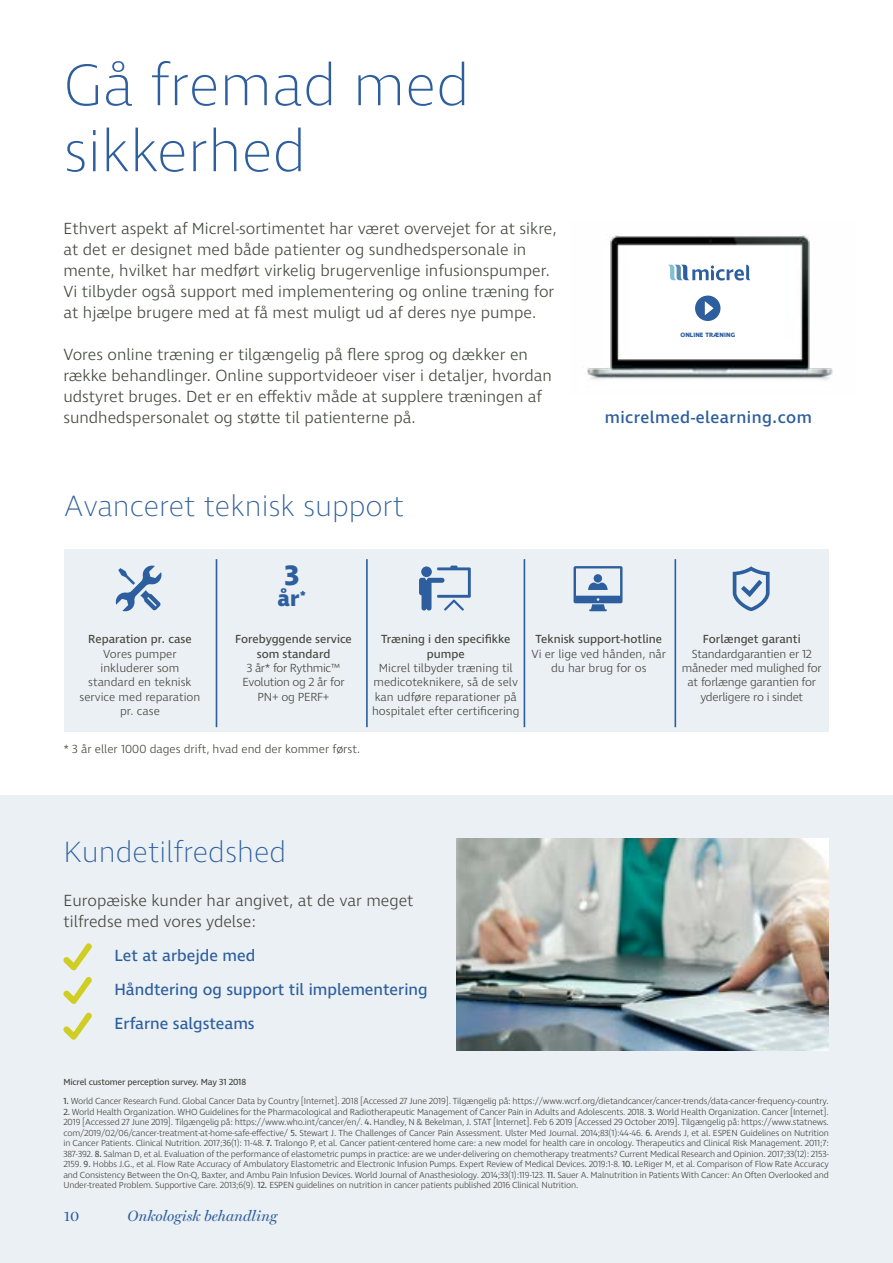
<style>
.page{position:relative;width:893px;height:1263px;background:#fff}
.page>*{position:absolute;margin:0;border:0;box-sizing:border-box;transform-origin:0 0}
.t1{font:200 60px/66px "Ingra";color:#2d5e9d}
.t2{font:200 30px "Ingra";color:#2d5e9d}
.t3{font:700 28.5px "Ingra";color:#2d5e9d}
.t4{font:700 22.5px "Ingra";color:#2d5e9d}
.t5{font:500 17.1px "Ingra";letter-spacing:.025em;color:#2d5e9d}
.t6{font:300 16.5px/21px "Ingra";color:#44473f}
.t7{font:16.5px/33.8px "Ingra";color:#2d5e9d}
.t8{font:italic 15px "Miller Display";color:#2d5e9d}
.t9{font:15px "Miller Display";color:#2d5e9d}
.t10{font:300 12px/14.4px "Ingra";color:#44473f;text-align:center}
.t11{font:12px/14.4px "Ingra";color:#44473f;text-align:center}
.t12{font:300 12px/14.4px "Ingra";letter-spacing:-.02em;color:#44473f;text-align:center}
.t13{font:300 12px/14.4px "Ingra";letter-spacing:-.03em;color:#44473f;text-align:center}
.t14{font:300 9px/10.5px "Ingra";letter-spacing:-.02em;color:#44473f;text-align:justify}
.t15{font:9px "Ingra";letter-spacing:-.02em;color:#44473f}
.t16{font:700 6.3px "Ingra";letter-spacing:.01em;color:#2d5e9d}
.s1{font-weight:400}
</style>
<div class="page">
<img style="left:587px;top:235px;width:246px;height:145px">
<div style="left:695px;top:296px;width:25px;height:25px;background:#2d5e9d;border-radius:50%"></div>
<svg style="left:705px;top:301px;width:9px;height:14px"></svg>
<svg style="left:667px;top:265px;width:83px;height:15px"></svg>
<div style="left:64px;top:549px;width:765px;height:182px;background:#eaf0f4"></div>
<div style="left:0;top:795px;width:893px;height:468px;background:#eaf0f4"></div>
<svg style="left:115px;top:565px;width:47px;height:47px"></svg>
<hr style="left:216px;top:559px;width:1px;height:168px;background:#2d5e9d">
<hr style="left:366px;top:559px;width:2px;height:168px;background:#2d5e9d">
<hr style="left:524px;top:559px;width:1px;height:168px;background:#2d5e9d">
<hr style="left:674px;top:559px;width:2px;height:168px;background:#2d5e9d">
<svg style="left:63px;top:943px;width:29px;height:27px"></svg>
<svg style="left:63px;top:1012px;width:29px;height:28px"></svg>
<svg style="left:63px;top:977px;width:29px;height:27px"></svg>
<img style="left:457px;top:839px;width:372px;height:211px">
<svg style="left:733px;top:566px;width:37px;height:45px"></svg>
<svg style="left:419px;top:566px;width:52px;height:45px"></svg>
<svg style="left:574px;top:566px;width:48px;height:45px"></svg>
<div style="left:594px;top:574px;width:8px;height:9px;background:#2d5e9d;border-radius:50%"></div>
<h1 class="t1" style="left:63px;top:55px;width:408px">Gå fremad med sikkerhed</h1>
<p class="t6" style="left:63px;top:218px;width:495px">Ethvert aspekt af Micrel-sortimentet har været overvejet for at sikre, at det er designet med både patienter og sundhedspersonale in mente, hvilket har medført virkelig brugervenlige infusionspumper.<br>Vi tilbyder også support med implementering og online træning for at hjælpe brugere med at få mest muligt ud af deres nye pumpe.</p>
<p class="t6" style="left:63px;top:344px;width:490px">Vores online træning er tilgængelig på flere sprog og dækker en række behandlinger. Online supportvideoer viser i detaljer, hvordan udstyret bruges. Det er en effektiv måde at supplere træningen af sundhedspersonalet og støtte til patienterne på.</p>
<h2 class="t2" style="left:64px;top:487px;width:341px">Avanceret teknisk support</h2>
<h3 class="t3" style="left:284px;top:557px;width:16px">3</h3>
<h3 class="t4" style="left:277px;top:584px;width:30px">år<sup>*</sup></h3>
<p class="t16" style="left:680px;top:331px;width:56px">ONLINE TRÆNING</p>
<h3 class="t5" style="left:605px;top:407px;width:209px">micrelmed-elearning.com</h3>
<h3 class="t11" style="left:88px;top:633px;width:105px">Reparation pr. case</h3>
<h3 class="t10" style="left:80px;top:647px;width:122px">Vores pumper inkluderer som standard en teknisk service med reparation pr. case</h3>
<h3 class="t11" style="left:235px;top:633px;width:118px">Forebyggende service som standard</h3>
<h3 class="t13" style="left:242px;top:661px;width:104px">3 år* for Rythmic™<br>Evolution og 2 år for<br>PN+ og PERF+</h3>
<h3 class="t10" style="left:63px;top:743px;width:298px">* 3 år eller 1000 dages drift, hvad end der kommer først.</h3>
<h3 class="t11" style="left:381px;top:633px;width:131px">Træning i den specifikke pumpe</h3>
<h3 class="t10" style="left:372px;top:661px;width:149px">Micrel tilbyder træning til medicoteknikere, så de selv kan udføre reparationer på hospitalet efter certificering</h3>
<h3 class="t11" style="left:536px;top:633px;width:128px">Teknisk support-hotline</h3>
<h3 class="t10" style="left:531px;top:647px;width:136px">Vi er lige ved hånden, når du har brug for os</h3>
<h3 class="t11" style="left:703px;top:633px;width:99px">Forlænget garanti</h3>
<h3 class="t12" style="left:682px;top:647px;width:141px">Standardgarantien er 12 måneder med mulighed for at forlænge garantien for yderligere ro i sindet</h3>
<h2 class="t2" style="left:63px;top:833px;width:224px">Kundetilfredshed</h2>
<h3 class="t6" style="left:63px;top:891px;width:352px">Europæiske kunder har angivet, at de var meget tilfredse med vores ydelse:</h3>
<h3 class="t7" style="left:114px;top:940px;width:315px">Let at arbejde med<br>Håndtering og support til implementering<br>Erfarne salgsteams</h3>
<p class="t15" style="left:63px;top:1076px;width:184px">Micrel customer perception survey. May 31 2018</p>
<p class="t14" style="left:63px;top:1096px;width:767px"><span class="s1">1.</span> World Cancer Research Fund. Global Cancer Data by Country [Internet]. 2018 [Accessed 27 June 2019]. Tilgængelig på: https://www.wcrf.org/dietandcancer/cancer-trends/data-cancer-frequency-country.</p>
<p class="t14" style="left:63px;top:1107px;width:767px"><span class="s1">2.</span> World Health Organization. WHO Guidelines for the Pharmacological and Radiotherapeutic Management of Cancer Pain in Adults and Adolescents. 2018. <span class="s1">3.</span> World Health Organization. Cancer [Internet].<br>2019 [Accessed 27 June 2019]. Tilgængelig på: https://www.who.int/cancer/en/. <span class="s1">4.</span> Handley, N &amp; Bekelman, J. STAT [Internet]. Feb 6 2019 [Accessed 29 October 2019]. Tilgængelig på: https://www.statnews. com/2019/02/06/cancer-treatment-at-home-safe-effective/ <span class="s1">5.</span> Stewart J. The Challenges of Cancer Pain Assessment. Ulster Med Journal. 2014;83(1):44-46. <span class="s1">6.</span> Arends J, et al. ESPEN Guidelines on Nutrition in Cancer Patients. Clinical Nutrition. 2017;36(1): 11-48. <span class="s1">7.</span> Tralongo P, et al. Cancer patient-centered home care: a new model for health care in oncology. Therapeutics and Clinical Risk Management. 2011;7:<br>387-392. <span class="s1">8.</span> Salman D, et al. Evaluation of the performance of elastometric pumps in practice: are we under-delivering on chemotherapy treatments? Current Medical Research and Opinion. 2017;33(12): 2153- 2159. <span class="s1">9.</span> Hobbs J.G., et al. Flow Rate Accuracy of Ambulatory Elastometric and Electronic Infusion Pumps. Expert Review of Medical Devices. 2019:1-8. <span class="s1">10.</span> LeRiger M, et al. Comparison of Flow Rate Accuracy and Consistency Between the On-Q, Baxter, and Ambu Pain Infusion Devices. World Journal of Anasthesiology. 2014;33(1):119-123. <span class="s1">11.</span> Sauer A. Malnutrition in Patients With Cancer: An Often Overlooked and Under-treated Problem. Supportive Care. 2013;6(9). <span class="s1">12.</span> ESPEN guidelines on nutrition in cancer patients published 2016 Clinical Nutrition.</p>
<h3 class="t9" style="left:64px;top:1207px;width:17px">10</h3>
<h3 class="t8" style="left:128px;top:1207px;width:151px">Onkologisk behandling</h3>
</div>
